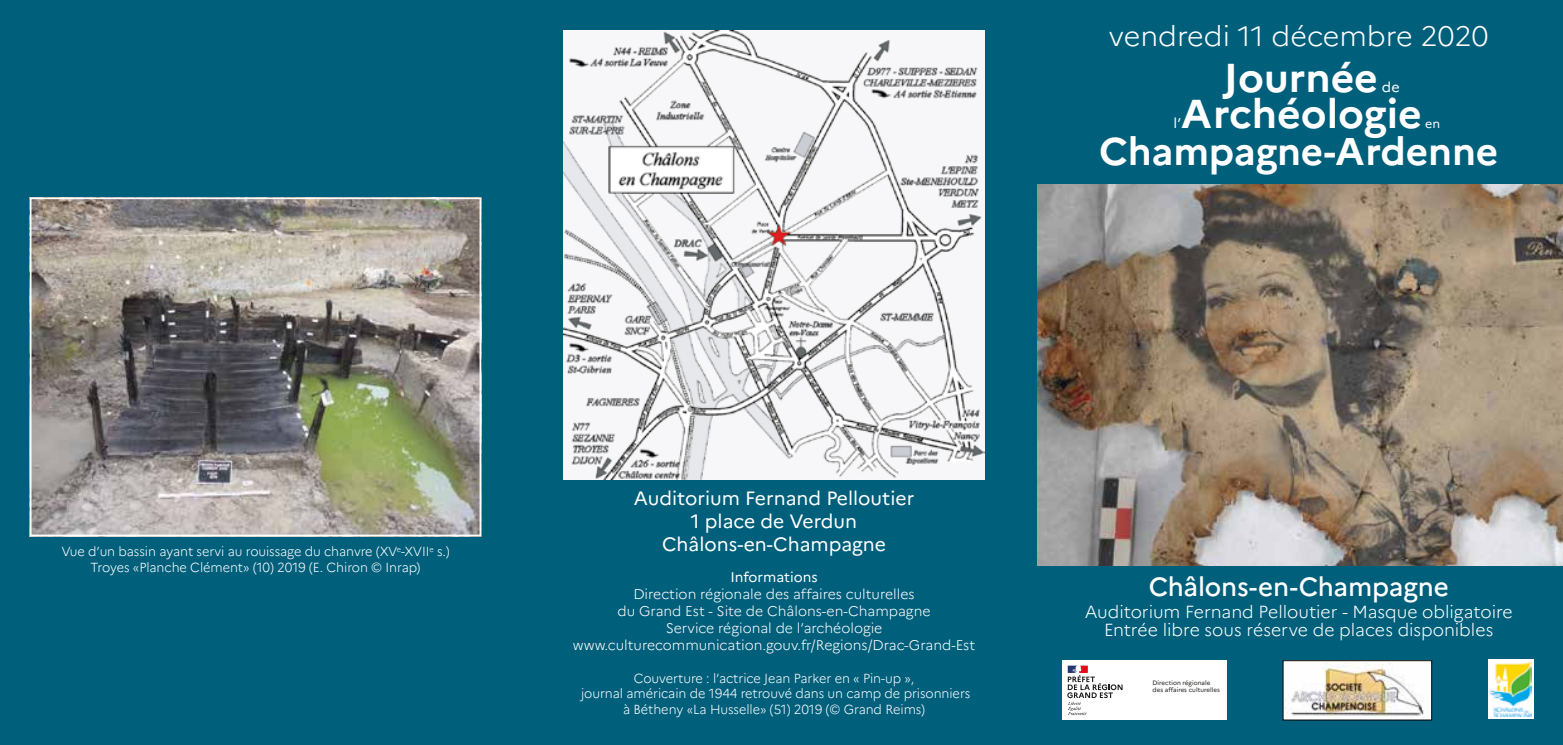
<style>
.page{position:relative;width:1563px;height:745px;background:#fff}
.page>*{position:absolute;margin:0;border:0;box-sizing:border-box;transform-origin:0 0}
.t1{font:700 40.25px "Marianne";color:#fff}
.t2{font:700 38.5px "Marianne";letter-spacing:-.005em;color:#fff}
.t3{font:300 28px "Marianne";color:#fff}
.t4{font:500 26.25px "Marianne";letter-spacing:-.01em;color:#fff}
.t5{font:19.25px/23.1px "Marianne";color:#fff;text-align:center}
.t6{font:300 17.5px/17.5px "Marianne";letter-spacing:-.005em;color:#fff;text-align:center}
.t7{font:300 14px/16.8px "Marianne";color:#fff;text-align:center}
.t8{font:14px "Marianne";color:#fff}
.t9{font:300 13.12px/15.8px "Marianne";letter-spacing:-.005em;color:#fff;text-align:center}
.t10{font:12.25px "Marianne";color:#fff}
.t11{font:6.3px/7.5px "Marianne";color:#1e1e1c}
</style>
<div class="page">
<div style="left:1037px;top:0;width:526px;height:744px;background:#005f7b"></div>
<div style="left:0;top:0;width:1037px;height:744px;background:#005f7b"></div>
<img style="left:563px;top:30px;width:421px;height:449px">
<img style="left:1037px;top:184px;width:526px;height:381px">
<img style="left:1285px;top:663px;width:144px;height:54px">
<div style="left:1283px;top:660px;width:148px;height:59px;border:1px solid #000"></div>
<svg style="left:1488px;top:659px;width:45px;height:59px"></svg>
<img style="left:1489px;top:661px;width:42px;height:55px">
<img style="left:33px;top:200px;width:445px;height:333px">
<div style="left:30px;top:197px;width:451px;height:339px;border:2px solid #fff"></div>
<div style="left:1062px;top:660px;width:164px;height:59px;background:#fff"></div>
<svg style="left:1067px;top:665px;width:55px;height:49px"></svg>
<h3 class="t3" style="left:1109px;top:19px;width:381px">vendredi 11 décembre 2020</h3>
<h1 class="t1" style="left:1223px;top:53px;width:156px">Journée</h1>
<p class="t8" style="left:1382px;top:78px;width:19px">de</p>
<h1 class="t1" style="left:1181px;top:89px;width:242px">Archéologie</h1>
<p class="t8" style="left:1173px;top:115px;width:9px">l’</p>
<p class="t10" style="left:1425px;top:116px;width:17px">en</p>
<h2 class="t2" style="left:1099px;top:127px;width:400px">Champagne-Ardenne</h2>
<p class="t9" style="left:61px;top:543px;width:390px">Vue d’un bassin ayant servi au rouissage du chanvre (XV<sup>e</sup>-XVII<sup>e</sup> s.)<br>Troyes «Planche Clément» (10) 2019 (E. Chiron © Inrap)</p>
<h3 class="t5" style="left:634px;top:486px;width:282px">Auditorium Fernand Pelloutier<br>1 place de Verdun<br>Châlons-en-Champagne</h3>
<p class="t8" style="left:730px;top:568px;width:89px">Informations</p>
<p class="t7" style="left:573px;top:585px;width:404px">Direction régionale des affaires culturelles<br>du Grand Est - Site de Châlons-en-Champagne<br>Service régional de l’archéologie www.culturecommunication.gouv.fr/Regions/Drac-Grand-Est</p>
<p class="t9" style="left:581px;top:669px;width:391px">Couverture : l’actrice Jean Parker en « Pin-up »,<br>journal américain de 1944 retrouvé dans un camp de prisonniers à Bétheny «La Husselle» (51) 2019 (© Grand Reims)</p>
<h3 class="t4" style="left:1148px;top:570px;width:301px">Châlons-en-Champagne</h3>
<h3 class="t6" style="left:1084px;top:602px;width:429px">Auditorium Fernand Pelloutier - Masque obligatoire<br>Entrée libre sous réserve de places disponibles</h3>
<p class="t11" style="left:1152px;top:678px;width:69px">Direction régionale des affaires culturelles</p>
</div>
